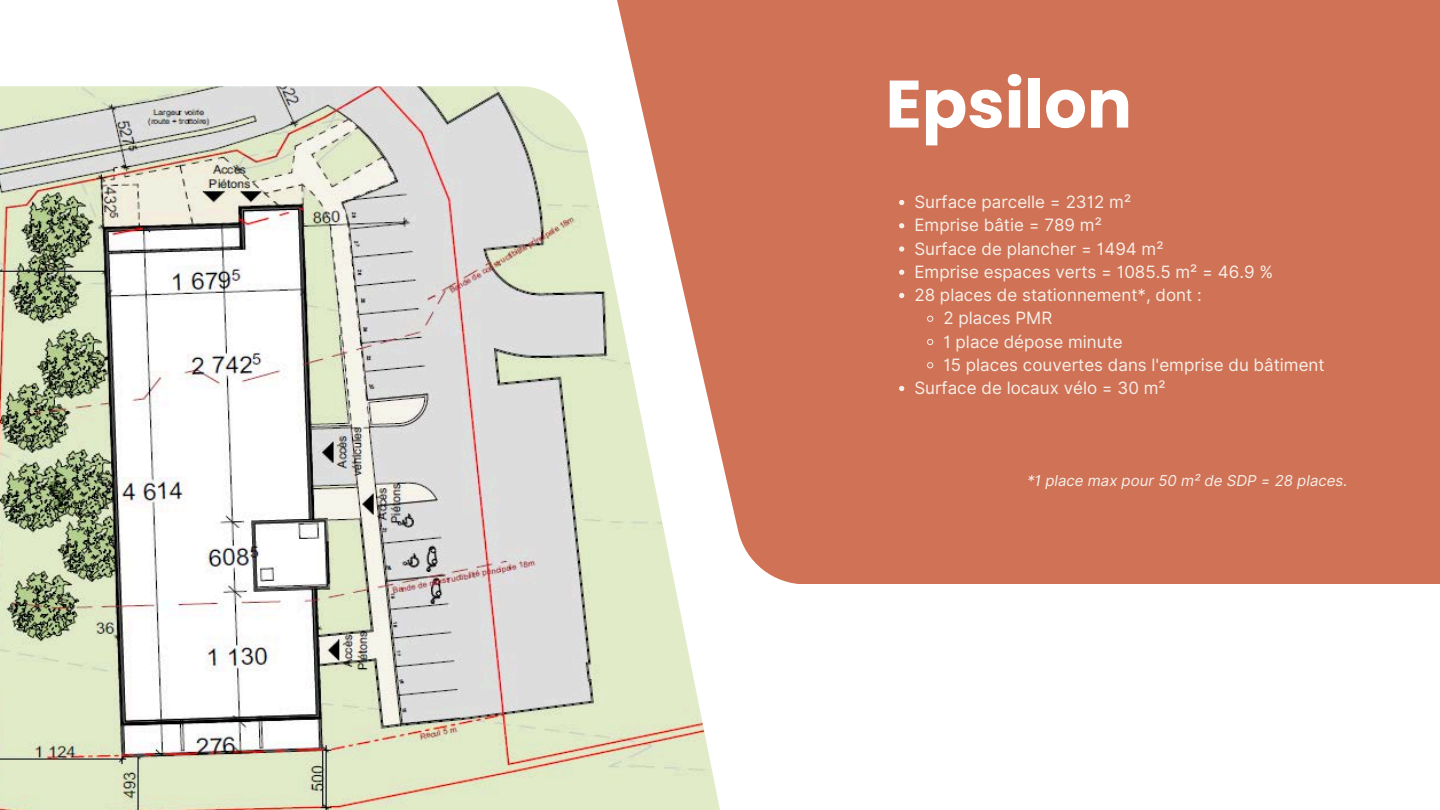
<style>
.page{position:relative;width:1440px;height:810px;background:#fff}
.page>*{position:absolute;margin:0;border:0;box-sizing:border-box;transform-origin:0 0}
.t1{font:700 67px "Poppins";color:#fff}
.t2{font:17px "Inter";color:#f6efe9}
.t3{font:italic 15px "Inter";color:#f6efe9}
</style>
<div class="page">
<img style="left:0;top:86px;width:720px;height:724px">
<svg style="left:609px;top:0;width:831px;height:584px;background:#d37e63"></svg>
<svg style="left:899px;top:200px;width:5px;height:5px"></svg>
<svg style="left:899px;top:223px;width:5px;height:5px"></svg>
<svg style="left:899px;top:246px;width:5px;height:6px"></svg>
<svg style="left:899px;top:270px;width:5px;height:5px"></svg>
<svg style="left:899px;top:293px;width:5px;height:5px"></svg>
<svg style="left:927px;top:315px;width:7px;height:7px"></svg>
<svg style="left:927px;top:338px;width:7px;height:8px"></svg>
<svg style="left:927px;top:362px;width:7px;height:7px"></svg>
<svg style="left:899px;top:386px;width:5px;height:5px"></svg>
<p class="t1" style="left:886px;top:57px;width:248px">Epsilon</p>
<p class="t2" style="left:914px;top:192px;width:218px">Surface parcelle = 2312 m²</p>
<p class="t2" style="left:914px;top:215px;width:189px">Emprise bâtie = 789 m²</p>
<p class="t2" style="left:914px;top:238px;width:251px">Surface de plancher = 1494 m²</p>
<p class="t2" style="left:914px;top:262px;width:360px">Emprise espaces verts = 1085.5 m² = 46.9 %</p>
<p class="t2" style="left:914px;top:285px;width:289px">28 places de stationnement*, dont :</p>
<p class="t2" style="left:943px;top:308px;width:111px">2 places PMR</p>
<p class="t2" style="left:943px;top:331px;width:181px">1 place dépose minute</p>
<p class="t2" style="left:943px;top:355px;width:383px">15 places couvertes dans l'emprise du bâtiment</p>
<p class="t2" style="left:914px;top:378px;width:253px">Surface de locaux vélo = 30 m²</p>
<p class="t3" style="left:1027px;top:471px;width:322px">*1 place max pour 50 m² de SDP = 28 places.</p>
</div>
